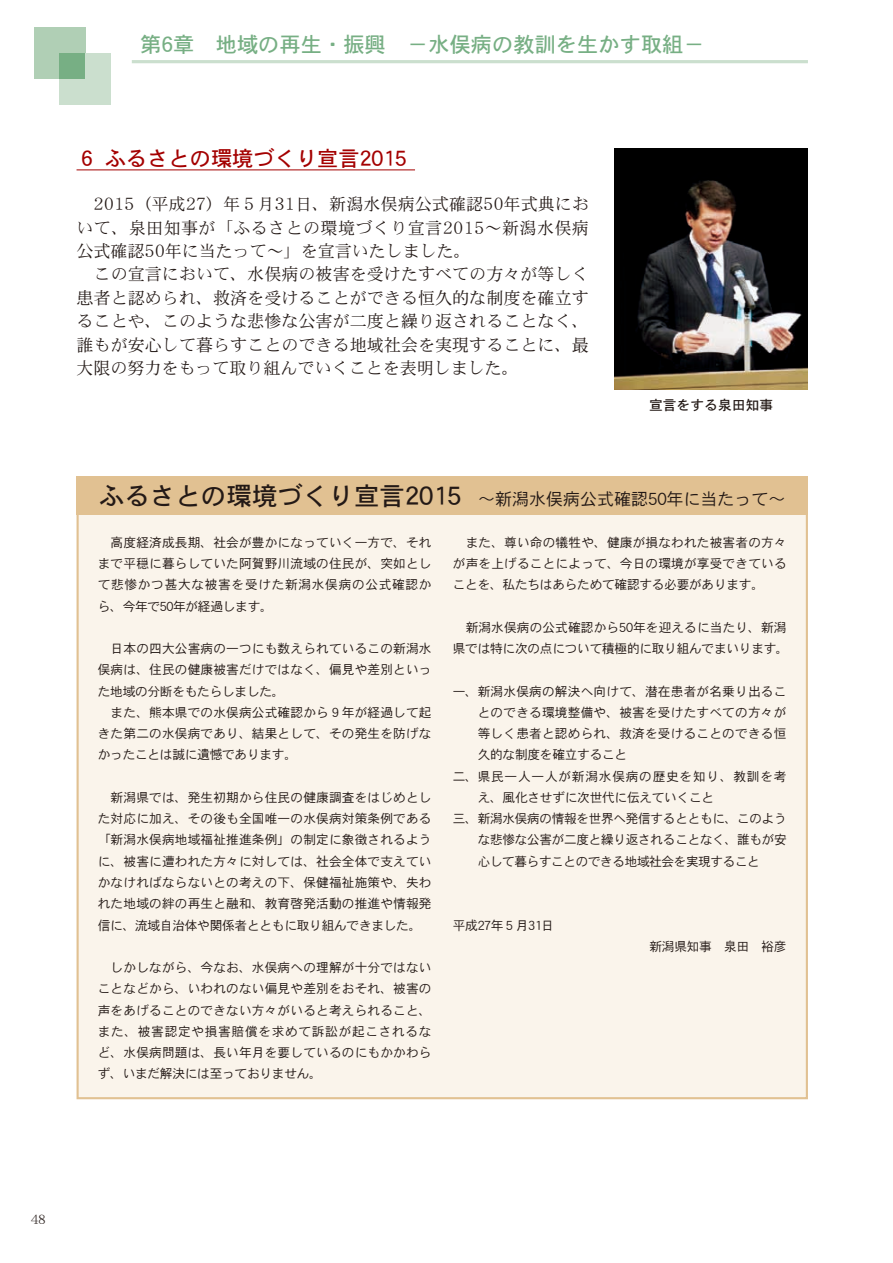
<style>
.page{position:relative;width:893px;height:1263px;background:#fff}
.page>*{position:absolute;margin:0;border:0;box-sizing:border-box;transform-origin:0 0}
.t1{font:21.3px "DFHS Gothic W5 WINP RKSJ H";color:#77af84}
.t2{font:21.3px "DFHS Gothic W5 WINP RKSJ H";color:#a40001}
.t3{font:16.95px/23.4px "DFHS Mincho W3 WINP RKSJ H";letter-spacing:.005em;color:#231916}
.t4{font:16.95px "DFHS Gothic W3 WINP RKSJ H";color:#231916}
.t5{font:13.8px "DFHS Gothic W5 WINP RKSJ H";color:#231916}
.t6{font:12.75px/21.3px "DFHS Gothic W3 WINP RKSJ H";letter-spacing:.005em;color:#231916;text-align:justify}
.t7{font:12.75px/21.3px "DFHS Gothic W3 WINP RKSJ H";letter-spacing:-.025em;color:#231916}
.t8{font:12.75px "DFHS Gothic W3 WINP RKSJ H";letter-spacing:-.02em;color:#231916}
.t9{font:12.75px "DFHS Gothic W3 WINP RKSJ H";letter-spacing:.055em;color:#231916}
.t10{font:12.75px "DFHS Gothic W3 WINP RKSJ H";letter-spacing:-.03em;color:#231916}
.t11{font:12.75px "DFHS Mincho W3 WINP RKSJ H";color:#231916}
.s1{font-family:"DFHS Gothic W5 WINP RKSJ H";font-size:25.5px}
</style>
<div class="page">
<hr style="left:132px;top:60px;width:676px;height:3px;background:#cbdfce">
<div style="left:34px;top:28px;width:51px;height:51px;background:#b0cfb5"></div>
<div style="left:60px;top:53px;width:51px;height:51px;background:#cbdfce"></div>
<div style="left:60px;top:53px;width:25px;height:26px;background:#77af84"></div>
<hr style="left:77px;top:170px;width:338px;height:1px;background:#a40001">
<img style="left:614px;top:149px;width:194px;height:241px">
<div style="left:77px;top:476px;width:731px;height:623px;background:#faf4eb;border:2px solid #e1c192"></div>
<div style="left:77px;top:476px;width:731px;height:38px;background:#e1c192"></div>
<h1 class="t1" style="left:140px;top:34px;width:566px">第6章　地域の再生・振興　－水俣病の教訓を生かす取組－</h1>
<h1 class="t2" style="left:77px;top:147px;width:331px">６ふるさとの環境づくり宣言2015</h1>
<p class="t3" style="left:77px;top:193px;width:514px">　2015（平成27）年５月31日、新潟水俣病公式確認50年式典において、泉田知事が「ふるさとの環境づくり宣言2015～新潟水俣病公式確認50年に当たって～」を宣言いたしました。<br>　この宣言において、水俣病の被害を受けたすべての方々が等しく患者と認められ、救済を受けることができる恒久的な制度を確立することや、このような悲惨な公害が二度と繰り返されることなく、誰もが安心して暮らすことのできる地域社会を実現することに、最大限の努力をもって取り組んでいくことを表明しました。</p>
<p class="t5" style="left:649px;top:398px;width:126px">宣言をする泉田知事</p>
<h2 class="t4" style="left:99px;top:490px;width:688px"><span class="s1">ふるさとの環境づくり宣言2015</span>　～新潟水俣病公式確認50年に当たって～</h2>
<p class="t6" style="left:98px;top:532px;width:335px">　高度経済成長期、社会が豊かになっていく一方で、それまで平穏に暮らしていた阿賀野川流域の住民が、突如として悲惨かつ甚大な被害を受けた新潟水俣病の公式確認から、今年で50年が経過します。</p>
<p class="t6" style="left:98px;top:638px;width:335px;text-align:left">　日本の四大公害病の一つにも数えられているこの新潟水俣病は、住民の健康被害だけではなく、偏見や差別といった地域の分断をもたらしました。<br>　また、熊本県での水俣病公式確認から９年が経過して起きた第二の水俣病であり、結果として、その発生を防げなかったことは誠に遺憾であります。</p>
<p class="t6" style="left:98px;top:787px;width:335px">　新潟県では、発生初期から住民の健康調査をはじめとした対応に加え、その後も全国唯一の水俣病対策条例である「新潟水俣病地域福祉推進条例」の制定に象徴されるように、被害に遭われた方々に対しては、社会全体で支えていかなければならないとの考えの下、保健福祉施策や、失われた地域の絆の再生と融和、教育啓発活動の推進や情報発信に、流域自治体や関係者とともに取り組んできました。</p>
<p class="t6" style="left:98px;top:957px;width:335px">　しかしながら、今なお、水俣病への理解が十分ではないことなどから、いわれのない偏見や差別をおそれ、被害の声をあげることのできない方々がいると考えられること、また、被害認定や損害賠償を求めて訴訟が起こされるなど、水俣病問題は、長い年月を要しているのにもかかわらず、いまだ解決には至っておりません。</p>
<p class="t6" style="left:453px;top:532px;width:335px">　また、尊い命の犠牲や、健康が損なわれた被害者の方々が声を上げることによって、今日の環境が享受できていることを、私たちはあらためて確認する必要があります。</p>
<p class="t7" style="left:453px;top:617px;width:337px">　新潟水俣病の公式確認から50年を迎えるに当たり、新潟県では特に次の点について積極的に取り組んでまいります。</p>
<p class="t6" style="left:453px;top:681px;width:335px">一、新潟水俣病の解決へ向けて、潜在患者が名乗り出るこ</p>
<p class="t6" style="left:478px;top:702px;width:310px">とのできる環境整備や、被害を受けたすべての方々が</p>
<p class="t6" style="left:478px;top:723px;width:310px">等しく患者と認められ、救済を受けることのできる恒</p>
<p class="t7" style="left:478px;top:745px;width:151px">久的な制度を確立すること</p>
<p class="t9" style="left:453px;top:770px;width:335px">二、県民一人一人が新潟水俣病の歴史を知り、教訓を考</p>
<p class="t7" style="left:478px;top:787px;width:238px">え、風化させずに次世代に伝えていくこと</p>
<p class="t8" style="left:453px;top:812px;width:335px">三、新潟水俣病の情報を世界へ発信するとともに、このよう</p>
<p class="t8" style="left:478px;top:833px;width:310px">な悲惨な公害が二度と繰り返されることなく、誰もが安</p>
<p class="t10" style="left:478px;top:855px;width:284px">心して暮らすことのできる地域社会を実現すること</p>
<p class="t7" style="left:453px;top:915px;width:103px">平成27年５月31日</p>
<p class="t7" style="left:649px;top:936px;width:139px">新潟県知事　泉田　裕彦</p>
<p class="t11" style="left:31px;top:1213px;width:17px">48</p>
</div>
